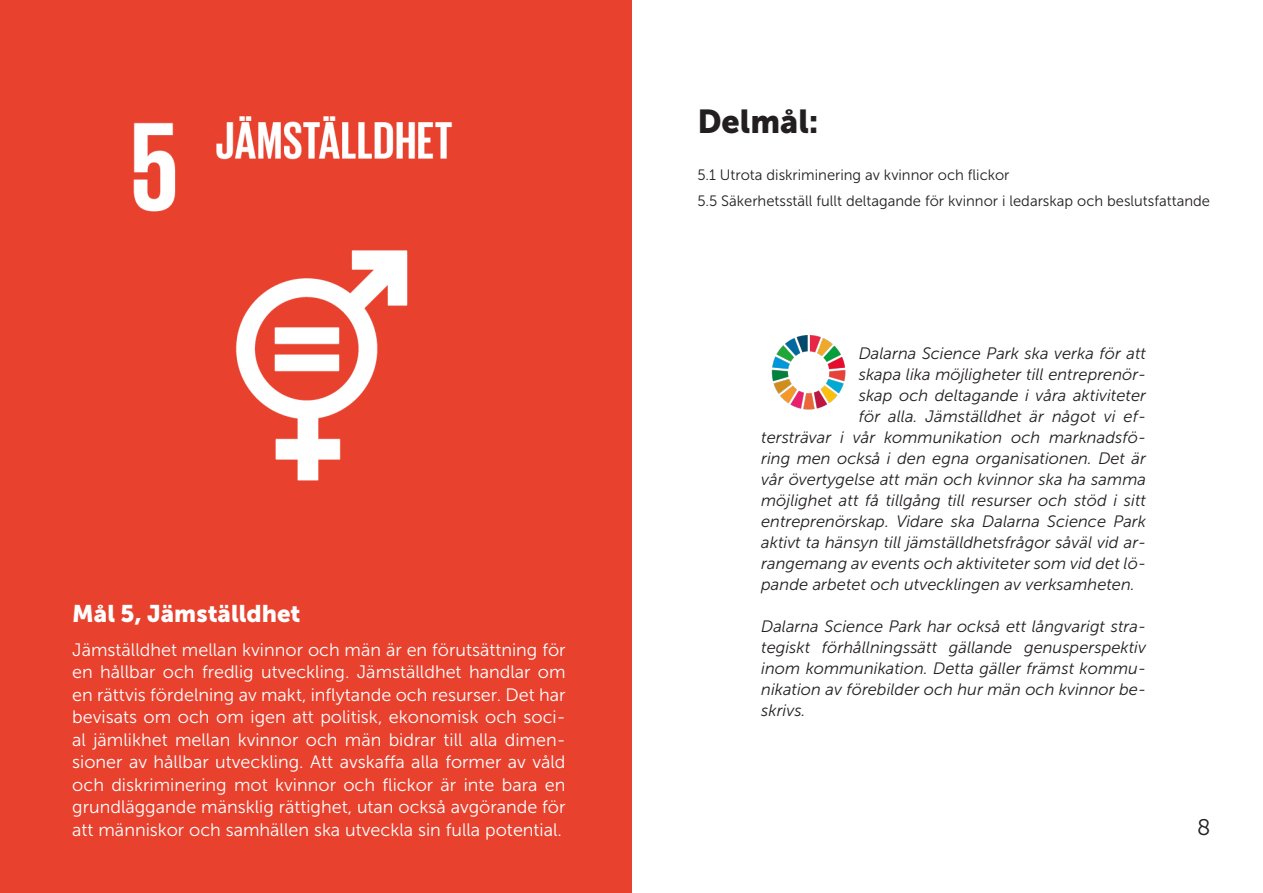
<style>
.page{position:relative;width:1263px;height:893px;background:#fff}
.page>*{position:absolute;margin:0;border:0;box-sizing:border-box;transform-origin:0 0}
.t1{font:33px "Museo Sans 900";color:#231f20}
.t2{font:24px "Museo Sans 900";color:#fff}
.t3{font:22.5px "Museo Slab 300";color:#231f20}
.t4{font:18px/22.5px "Museo Sans 300";color:#fff;text-align:justify}
.t5{font:italic 16.5px/21px "Museo Sans 300";color:#231f20;text-align:justify}
.t6{font:15px "Museo Sans 300";color:#231f20}
</style>
<div class="page">
<img style="left:771px;top:336px;width:75px;height:74px">
<div style="left:0;top:0;width:631px;height:893px;background:#e8412e"></div>
<img style="left:133px;top:116px;width:320px;height:365px">
<p class="t2" style="left:72px;top:600px;width:230px">Mål 5, Jämställdhet</p>
<p class="t4" style="left:72px;top:638px;width:495px">Jämställdhet mellan kvinnor och män är en förutsättning för en hållbar och fredlig utveckling. Jämställdhet handlar om en rättvis fördelning av makt, inflytande och resurser. Det har bevisats om och om igen att politisk, ekonomisk och soci&shy;al jämlikhet mellan kvinnor och män bidrar till alla dimen&shy;sioner av hållbar utveckling. Att avskaffa alla former av våld och diskriminering mot kvinnor och flickor är inte bara en grundläggande mänsklig rättighet, utan också avgörande för att människor och samhällen ska utveckla sin fulla potential.</p>
<p class="t1" style="left:697px;top:103px;width:123px">Delmål:</p>
<p class="t6" style="left:697px;top:167px;width:314px">5.1 Utrota diskriminering av kvinnor och flickor</p>
<p class="t6" style="left:697px;top:193px;width:514px">5.5 Säkerhetsställ fullt deltagande för kvinnor i ledarskap och beslutsfattande</p>
<p class="t5" style="left:859px;top:343px;width:289px">Dalarna Science Park ska verka för att</p>
<p class="t5" style="left:859px;top:364px;width:289px">skapa lika möjligheter till entreprenör-</p>
<p class="t5" style="left:859px;top:385px;width:289px">skap och deltagande i våra aktiviteter</p>
<p class="t5" style="left:859px;top:406px;width:289px">för alla. Jämställdhet är något vi ef-</p>
<p class="t5" style="left:761px;top:427px;width:386px">tersträvar i vår kommunikation och marknadsfö-</p>
<p class="t5" style="left:761px;top:448px;width:386px">ring men också i den egna organisationen. Det är</p>
<p class="t5" style="left:761px;top:469px;width:386px">vår övertygelse att män och kvinnor ska ha samma</p>
<p class="t5" style="left:761px;top:490px;width:386px">möjlighet att få tillgång till resurser och stöd i sitt</p>
<p class="t5" style="left:761px;top:511px;width:386px">entreprenörskap. Vidare ska Dalarna Science Park</p>
<p class="t5" style="left:761px;top:532px;width:386px">aktivt ta hänsyn till jämställdhetsfrågor såväl vid ar-</p>
<p class="t5" style="left:761px;top:553px;width:386px">rangemang av events och aktiviteter som vid det lö-</p>
<p class="t5" style="left:761px;top:574px;width:375px">pande arbetet och utvecklingen av verksamheten.</p>
<p class="t5" style="left:761px;top:616px;width:386px">Dalarna Science Park har också ett långvarigt stra&shy;tegiskt förhållningssätt gällande genusperspektiv inom kommunikation. Detta gäller främst kommu&shy;nikation av förebilder och hur män och kvinnor be&shy;skrivs.</p>
<p class="t3" style="left:1197px;top:815px;width:15px">8</p>
</div>
